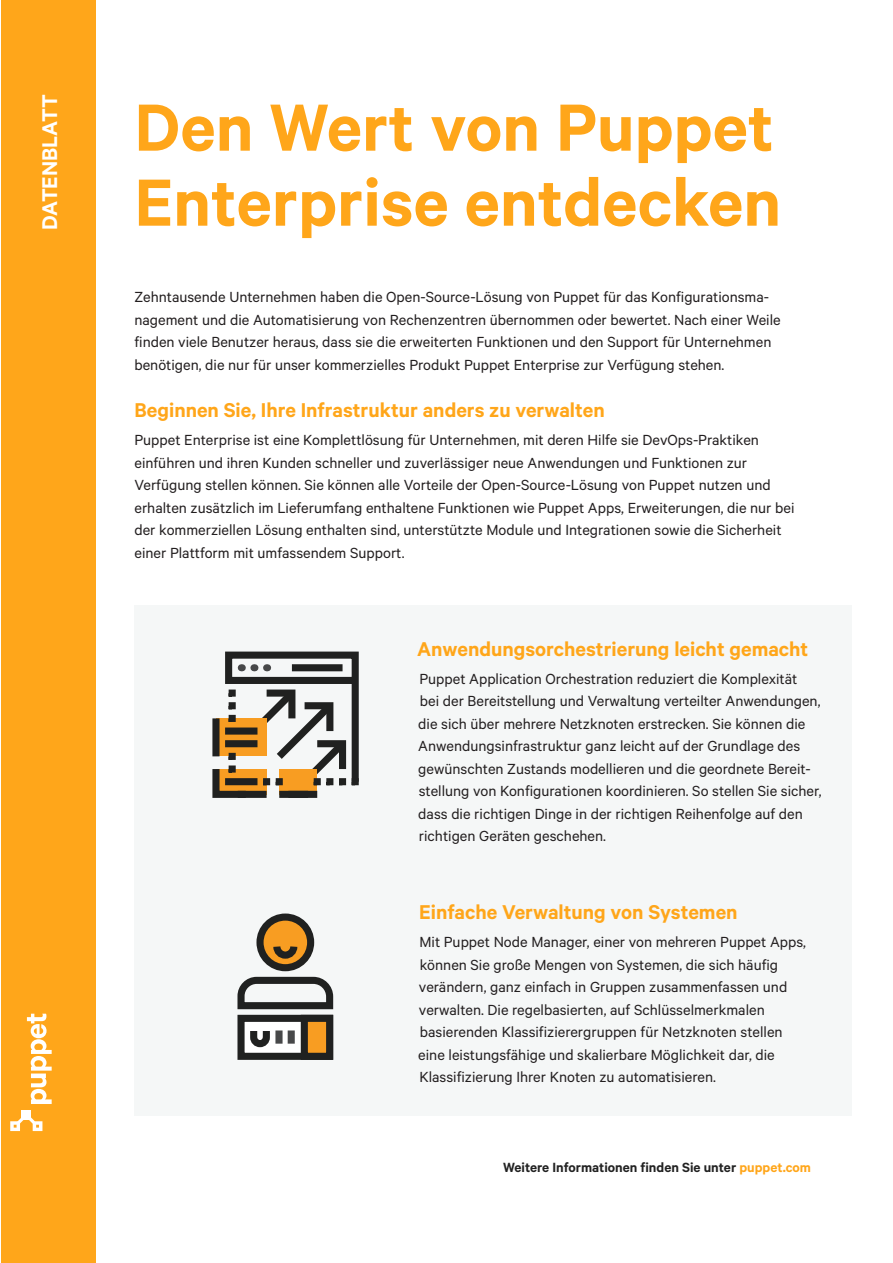
<style>
.page{position:relative;width:893px;height:1263px;background:#fff}
.page>*{position:absolute;margin:0;border:0;box-sizing:border-box;transform-origin:0 0}
.Cover_Title{font:600 75px/75px "Calibre";color:#ffa61a}
.Cover_Asset_Type{font:600 24px "Calibre";color:#fff}
.Sidebar_H1{font:600 22.5px "Calibre";color:#ffa61a}
.Body_H1{font:600 22.5px "Calibre";color:#ffa61a}
.Body{font:16.5px/22.5px "Calibre";color:#231f20}
.Footer_Back_Tag{font:600 15px "Calibre";color:#222}
.s1{color:#ffa61a}
</style>
<div class="page">
<div style="left:1px;top:0;width:94px;height:1263px;background:#ffa61a"></div>
<svg style="left:27px;top:1014px;width:25px;height:90px"></svg>
<div style="left:22px;top:1110px;width:9px;height:9px;background:#fff"></div>
<svg style="left:10px;top:1117px;width:32px;height:14px"></svg>
<div style="left:134px;top:605px;width:717px;height:270px;background:#f5f7f7"></div>
<svg style="left:212px;top:651px;width:147px;height:147px"></svg>
<div style="left:134px;top:868px;width:717px;height:248px;background:#f5f7f7"></div>
<svg style="left:260px;top:917px;width:51px;height:51px"></svg>
<div style="left:256px;top:913px;width:58px;height:58px;border:7px solid #202120;border-radius:50%"></div>
<svg style="left:270px;top:939px;width:31px;height:23px"></svg>
<div style="left:241px;top:1018px;width:89px;height:38px;background:#fff"></div>
<div style="left:237px;top:1015px;width:96px;height:45px;border:7px solid #202120"></div>
<div style="left:304px;top:1018px;width:26px;height:38px;background:#f89d22"></div>
<div style="left:301px;top:1015px;width:32px;height:45px;border:7px solid #202120"></div>
<div style="left:288px;top:1030px;width:7px;height:14px;background:#474849"></div>
<svg style="left:250px;top:1031px;width:20px;height:17px"></svg>
<div style="left:275px;top:1030px;width:8px;height:14px;background:#474849"></div>
<svg style="left:237px;top:976px;width:97px;height:34px"></svg>
<p class="Cover_Asset_Type" style="left:35px;top:230px;width:137px;rotate:-90deg">DATENBLATT</p>
<p class="Cover_Title" style="left:134px;top:88px;width:648px">Den Wert von Puppet<br>Enterprise entdecken</p>
<p class="Body" style="left:134px;top:285px;width:648px">Zehntausende Unternehmen haben die Open-Source-Lösung von Puppet für das Konfigurationsma&shy;nagement und die Automatisierung von Rechenzentren übernommen oder bewertet. Nach einer Weile finden viele Benutzer heraus, dass sie die erweiterten Funktionen und den Support für Unternehmen benötigen, die nur für unser kommerzielles Produkt Puppet Enterprise zur Verfügung stehen.</p>
<p class="Body_H1" style="left:134px;top:397px;width:472px">Beginnen Sie, Ihre Infrastruktur anders zu verwalten</p>
<p class="Body" style="left:134px;top:428px;width:662px">Puppet Enterprise ist eine Komplettlösung für Unternehmen, mit deren Hilfe sie DevOps-Praktiken einführen und ihren Kunden schneller und zuverlässiger neue Anwendungen und Funktionen zur Verfügung stellen können. Sie können alle Vorteile der Open-Source-Lösung von Puppet nutzen und erhalten zusätzlich im Lieferumfang enthaltene Funktionen wie Puppet Apps, Erweiterungen, die nur bei der kommerziellen Lösung enthalten sind, unterstützte Module und Integrationen sowie die Sicherheit einer Plattform mit umfassendem Support.</p>
<p class="Sidebar_H1" style="left:417px;top:635px;width:393px">Anwendungsorchestrierung leicht gemacht</p>
<p class="Body" style="left:418px;top:667px;width:405px">Puppet Application Orchestration reduziert die Komplexität<br>bei der Bereitstellung und Verwaltung verteilter Anwendungen, die sich über mehrere Netzknoten erstrecken. Sie können die Anwendungsinfrastruktur ganz leicht auf der Grundlage des gewünschten Zustands modellieren und die geordnete Bereit&shy;stellung von Konfigurationen koordinieren. So stellen Sie sicher, dass die richtigen Dinge in der richtigen Reihenfolge auf den richtigen Geräten geschehen.</p>
<p class="Sidebar_H1" style="left:419px;top:899px;width:320px">Einfache Verwaltung von Systemen</p>
<p class="Body" style="left:418px;top:930px;width:389px">Mit Puppet Node Manager, einer von mehreren Puppet Apps, können Sie große Mengen von Systemen, die sich häufig verändern, ganz einfach in Gruppen zusammenfassen und verwalten. Die regelbasierten, auf Schlüsselmerkmalen basierenden Klassifizierergruppen für Netzknoten stellen eine leistungsfähige und skalierbare Möglichkeit dar, die Klassifizierung Ihrer Knoten zu automatisieren.</p>
<p class="Footer_Back_Tag" style="left:503px;top:1158px;width:309px">Weitere Informationen finden Sie unter <span class="s1">puppet.com</span></p>
</div>
